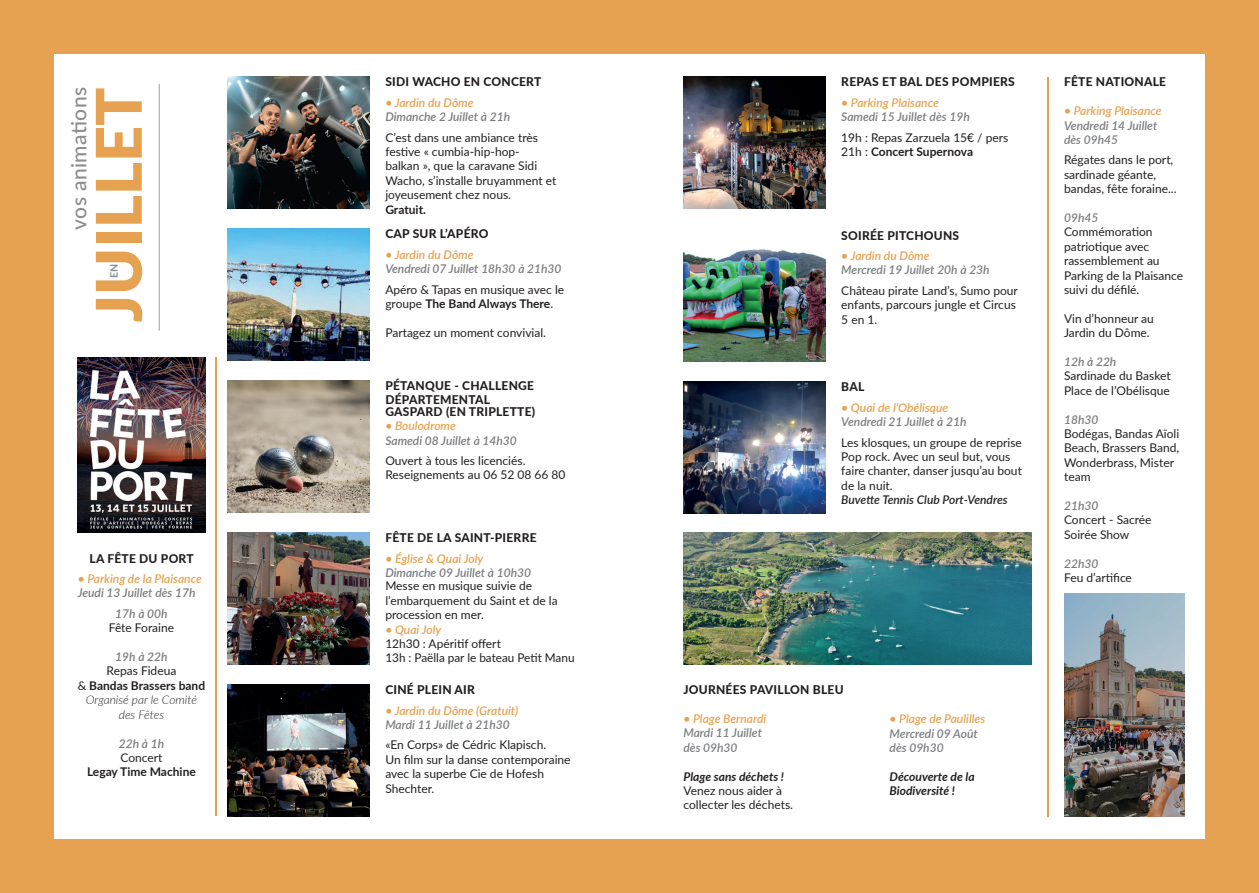
<style>
.page{position:relative;width:1259px;height:893px;background:#e6a250}
.page>*{position:absolute;margin:0;border:0;box-sizing:border-box;transform-origin:0 0}
.t1{font:900 63px "Lato";color:#e6a250}
.t2{font:500 21px "Lato";letter-spacing:.02em;color:#8b8d90}
.t3{font:12px/14.4px "Lato";color:#231f20}
.t4{font:italic 600 12px/14.4px "Lato";color:#7a7c7f}
.t5{font:italic 600 12px "Lato";color:#e6a250}
.t6{font:800 12px/13.5px "Lato";letter-spacing:.02em;color:#231f20}
.t7{font:italic 300 12px/14.4px "Lato";color:#231f20;text-align:center}
.t8{font:italic 700 12px/14.4px "Lato";color:#231f20}
.t9{font:italic 600 12px "Lato";color:#231f20}
.t10{font:700 12px "Lato";color:#231f20}
.t11{font:700 10.5px "Lato";color:#8b8d90}
.s1{font-weight:400;font-style:normal}
.s2{font-weight:700;font-style:normal}
.s3{font-weight:700}
</style>
<div class="page">
<div style="left:54px;top:54px;width:1151px;height:785px;background:#fff"></div>
<hr style="left:159px;top:84px;width:1px;height:247px;background:#b2b3b7">
<img style="left:78px;top:357px;width:127px;height:175px">
<img style="left:683px;top:249px;width:142px;height:113px">
<img style="left:683px;top:382px;width:142px;height:132px">
<img style="left:227px;top:77px;width:142px;height:132px">
<img style="left:228px;top:229px;width:141px;height:131px">
<img style="left:227px;top:381px;width:142px;height:131px">
<img style="left:227px;top:532px;width:142px;height:132px">
<img style="left:227px;top:684px;width:142px;height:132px">
<img style="left:683px;top:77px;width:142px;height:132px">
<img style="left:1064px;top:594px;width:120px;height:222px">
<hr style="left:216px;top:357px;width:1px;height:459px;background:#e6a250">
<hr style="left:1047px;top:77px;width:1px;height:739px;background:#e6a250">
<img style="left:683px;top:532px;width:348px;height:132px">
<h2 class="t2" style="left:64px;top:230px;width:144px;rotate:-90deg">vos animations</h2>
<h1 class="t1" style="left:71px;top:322px;width:236px;rotate:-90deg">JUILLET</h1>
<p class="t11" style="left:106px;top:278px;width:16px;rotate:-90deg">EN</p>
<p class="t6" style="left:90px;top:551px;width:106px">LA FÊTE DU PORT</p>
<p class="t5" style="left:78px;top:570px;width:126px">• Parking de la Plaisance</p>
<p class="t4" style="left:115px;top:582px;width:82px;line-height:20.4px;text-indent:-38px">Jeudi 13 Juillet dès 17h<br>17h à 00h</p>
<p class="t3" style="left:109px;top:620px;width:67px">Fête Foraine</p>
<p class="t4" style="left:115px;top:649px;width:54px">19h à 22h</p>
<p class="t7" style="left:78px;top:663px;width:129px"><span class="s1">Repas Fideua<br>&amp;</span> <span class="s2">Bandas Brassers band<br></span>Organisé par le Comité des Fêtes</p>
<p class="t4" style="left:119px;top:735px;width:47px">22h à 1h</p>
<p class="t3" style="left:120px;top:750px;width:44px">Concert</p>
<p class="t10" style="left:87px;top:763px;width:110px">Legay Time Machine</p>
<p class="t6" style="left:385px;top:75px;width:158px">SIDI WACHO EN CONCERT</p>
<p class="t5" style="left:385px;top:94px;width:90px">• Jardin du Dôme</p>
<p class="t4" style="left:385px;top:109px;width:126px">Dimanche 2 Juillet à 21h</p>
<p class="t3" style="left:385px;top:130px;width:172px">C’est dans une ambiance très festive « cumbia-hip-hop&shy;balkan », que la caravane Sidi<br>Wacho, s’installe bruyamment et joyeusement chez nous.</p>
<p class="t10" style="left:385px;top:200px;width:42px">Gratuit.</p>
<p class="t6" style="left:385px;top:227px;width:105px">CAP SUR L’APÉRO</p>
<p class="t5" style="left:385px;top:246px;width:90px">• Jardin du Dôme</p>
<p class="t4" style="left:385px;top:261px;width:178px">Vendredi 07 Juillet 18h30 à 21h30</p>
<p class="t3" style="left:385px;top:281px;width:180px">Apéro &amp; Tapas en musique avec le groupe <span class="s3">The Band Always There</span>.</p>
<p class="t3" style="left:385px;top:325px;width:162px">Partagez un moment convivial.</p>
<p class="t6" style="left:385px;top:379px;width:150px">PÉTANQUE - CHALLENGE<br>DÉPARTEMENTAL</p>
<p class="t6" style="left:385px;top:404px;width:151px">GASPARD (EN TRIPLETTE)</p>
<p class="t5" style="left:385px;top:417px;width:72px">• Boulodrome</p>
<p class="t4" style="left:385px;top:432px;width:133px">Samedi 08 Juillet à 14h30</p>
<p class="t3" style="left:385px;top:453px;width:182px">Ouvert à tous les licenciés.<br>Reseignements au 06 52 08 66 80</p>
<p class="t6" style="left:385px;top:530px;width:153px">FÊTE DE LA SAINT-PIERRE</p>
<p class="t5" style="left:385px;top:549px;width:100px">• Église &amp; Quai Joly</p>
<p class="t4" style="left:385px;top:565px;width:147px">Dimanche 09 Juillet à 10h30</p>
<p class="t3" style="left:385px;top:578px;width:174px">Messe en musique suivie de l’embarquement du Saint et de la procession en mer.</p>
<p class="t5" style="left:385px;top:621px;width:58px">• Quai Joly</p>
<p class="t3" style="left:385px;top:636px;width:191px">12h30 : Apéritif offert<br>13h : Paëlla par le bateau Petit Manu</p>
<p class="t6" style="left:385px;top:682px;width:91px">CINÉ PLEIN AIR</p>
<p class="t5" style="left:385px;top:701px;width:135px">• Jardin du Dôme (Gratuit)</p>
<p class="t4" style="left:385px;top:717px;width:126px">Mardi 11 Juillet à 21h30</p>
<p class="t3" style="left:385px;top:737px;width:187px">«En Corps» de Cédric Klapisch.<br>Un film sur la danse contemporaine avec la superbe Cie de Hofesh<br>Shechter.</p>
<p class="t6" style="left:841px;top:75px;width:175px">REPAS ET BAL DES POMPIERS</p>
<p class="t5" style="left:841px;top:94px;width:99px">• Parking Plaisance</p>
<p class="t4" style="left:841px;top:109px;width:130px">Samedi 15 Juillet dès 19h</p>
<p class="t3" style="left:841px;top:130px;width:169px">19h : Repas Zarzuela 15€ / pers<br>21h : <span class="s3">Concert Supernova</span></p>
<p class="t6" style="left:841px;top:228px;width:119px">SOIRÉE PITCHOUNS</p>
<p class="t5" style="left:841px;top:247px;width:90px">• Jardin du Dôme</p>
<p class="t4" style="left:841px;top:262px;width:150px">Mercredi 19 Juillet 20h à 23h</p>
<p class="t3" style="left:841px;top:283px;width:178px">Château pirate Land’s, Sumo pour enfants, parcours jungle et Circus<br>5 en 1.</p>
<p class="t6" style="left:841px;top:380px;width:24px">BAL</p>
<p class="t5" style="left:841px;top:399px;width:108px">• Quai de l’Obélisque</p>
<p class="t4" style="left:841px;top:414px;width:127px">Vendredi 21 Juillet à 21h</p>
<p class="t3" style="left:841px;top:435px;width:182px">Les klosques, un groupe de reprise<br>Pop rock. Avec un seul but, vous faire chanter, danser jusqu’au bout de la nuit.</p>
<p class="t9" style="left:841px;top:491px;width:168px">Buvette Tennis Club Port-Vendres</p>
<p class="t6" style="left:683px;top:682px;width:162px">JOURNÉES PAVILLON BLEU</p>
<p class="t5" style="left:683px;top:710px;width:84px">• Plage Bernardi</p>
<p class="t4" style="left:683px;top:725px;width:80px">Mardi 11 Juillet dès 09h30</p>
<p class="t8" style="left:683px;top:768px;width:102px">Plage sans déchets !</p>
<p class="t3" style="left:683px;top:783px;width:111px">Venez nous aider à collecter les déchets.</p>
<p class="t5" style="left:889px;top:710px;width:97px">• Plage de Paulilles</p>
<p class="t4" style="left:889px;top:725px;width:90px">Mercredi 09 Août dès 09h30</p>
<p class="t8" style="left:889px;top:769px;width:87px">Découverte de la<br>Biodiversité !</p>
<p class="t6" style="left:1064px;top:75px;width:104px">FÊTE NATIONALE</p>
<p class="t5" style="left:1064px;top:102px;width:99px">• Parking Plaisance</p>
<p class="t4" style="left:1064px;top:117px;width:95px">Vendredi 14 Juillet dès 09h45</p>
<p class="t3" style="left:1064px;top:152px;width:114px">Régates dans le port, sardinade géante, bandas, fête foraine...</p>
<p class="t4" style="left:1064px;top:210px;width:36px">09h45</p>
<p class="t3" style="left:1064px;top:224px;width:120px">Commémoration patriotique avec rassemblement au<br>Parking de la Plaisance suivi du défilé.</p>
<p class="t3" style="left:1064px;top:311px;width:91px">Vin d’honneur au<br>Jardin du Dôme.</p>
<p class="t4" style="left:1064px;top:354px;width:54px">12h à 22h</p>
<p class="t3" style="left:1064px;top:368px;width:108px">Sardinade du Basket<br>Place de l’Obélisque</p>
<p class="t4" style="left:1064px;top:411px;width:36px">18h30</p>
<p class="t3" style="left:1064px;top:426px;width:117px">Bodégas, Bandas Aïoli<br>Beach, Brassers Band,<br>Wonderbrass, Mister team</p>
<p class="t4" style="left:1064px;top:498px;width:36px">21h30</p>
<p class="t3" style="left:1064px;top:512px;width:89px">Concert - Sacrée<br>Soirée Show</p>
<p class="t4" style="left:1064px;top:555px;width:36px">22h30</p>
<p class="t3" style="left:1064px;top:570px;width:69px">Feu d’artifice</p>
</div>
